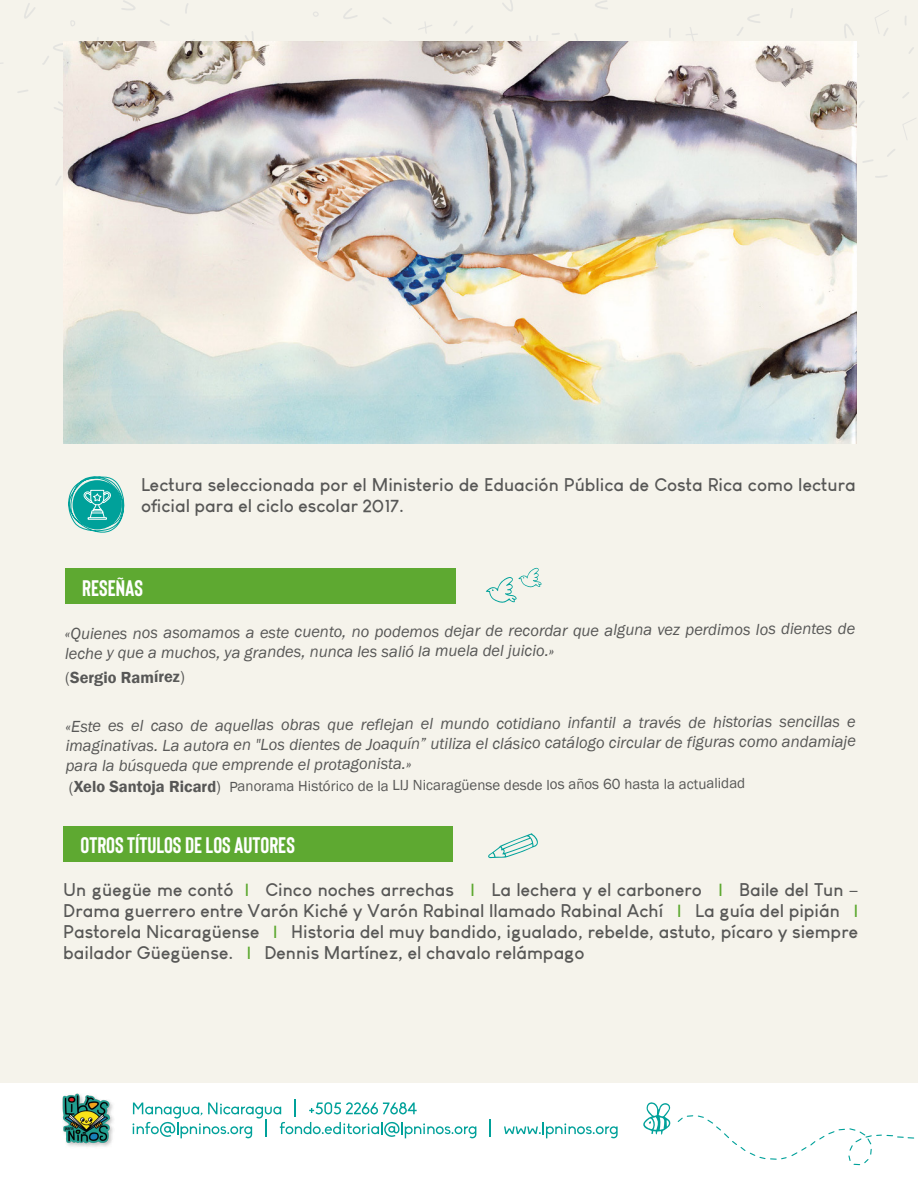
<style>
.page{position:relative;width:918px;height:1188px;background:#fff}
.page>*{position:absolute;margin:0;border:0;box-sizing:border-box;transform-origin:0 0}
.t1{font:700 22.5px "Bison";color:#fff}
.t2{font:700 18px/21px "Louis George Cafe";color:#575756;text-align:justify}
.t3{font:italic 16.5px/20.5px "Franklin Gothic";letter-spacing:-.01em;color:#575756}
.t4{font:600 16.5px "Franklin Gothic";letter-spacing:-.01em;color:#575756}
.t5{font:15px "Franklin Gothic";letter-spacing:-.01em;color:#575756}
.s1{font-weight:400}
.s2{font-size:16.5px}
.s3{font-weight:600;font-size:16.5px}
.s4{color:#5ea931}
.s5{font-family:"Myriad Pro";font-weight:400}
</style>
<div class="page">
<div style="left:0;top:0;width:918px;height:1082px;background:#f5f3eb"></div>
<svg style="left:677px;top:1115px;width:238px;height:51px"></svg>
<svg style="left:643px;top:1102px;width:28px;height:33px"></svg>
<svg style="left:133px;top:1100px;width:343px;height:38px"></svg>
<svg style="left:490px;top:1120px;width:1px;height:17px"></svg>
<svg style="left:504px;top:1122px;width:114px;height:16px"></svg>
<img style="left:62px;top:1093px;width:52px;height:54px">
<div style="left:63px;top:826px;width:390px;height:36px;background:#5ea931"></div>
<svg style="left:488px;top:833px;width:50px;height:25px"></svg>
<svg style="left:68px;top:476px;width:57px;height:57px"></svg>
<div style="left:65px;top:568px;width:390px;height:36px;background:#5ea931"></div>
<svg style="left:486px;top:568px;width:56px;height:35px"></svg>
<svg style="left:313px;top:12px;width:6px;height:5px"></svg>
<svg style="left:70px;top:20px;width:5px;height:6px"></svg>
<svg style="left:62px;top:125px;width:2px;height:15px"></svg>
<svg style="left:529px;top:35px;width:9px;height:6px"></svg>
<svg style="left:54px;top:100px;width:10px;height:16px"></svg>
<svg style="left:502px;top:0;width:11px;height:11px"></svg>
<svg style="left:24px;top:3px;width:11px;height:16px"></svg>
<svg style="left:343px;top:8px;width:14px;height:11px"></svg>
<svg style="left:245px;top:31px;width:9px;height:10px"></svg>
<svg style="left:595px;top:0;width:13px;height:9px"></svg>
<svg style="left:121px;top:0;width:14px;height:10px"></svg>
<svg style="left:552px;top:33px;width:8px;height:2px"></svg>
<svg style="left:17px;top:90px;width:11px;height:3px"></svg>
<svg style="left:160px;top:20px;width:9px;height:6px"></svg>
<svg style="left:574px;top:33px;width:4px;height:8px"></svg>
<svg style="left:669px;top:28px;width:2px;height:10px"></svg>
<svg style="left:42px;top:43px;width:22px;height:21px"></svg>
<svg style="left:55px;top:176px;width:6px;height:9px"></svg>
<svg style="left:383px;top:17px;width:90px;height:24px"></svg>
<svg style="left:185px;top:3px;width:3px;height:10px"></svg>
<svg style="left:686px;top:27px;width:12px;height:14px"></svg>
<svg style="left:844px;top:24px;width:10px;height:14px"></svg>
<svg style="left:909px;top:47px;width:5px;height:7px"></svg>
<svg style="left:902px;top:92px;width:7px;height:6px"></svg>
<svg style="left:863px;top:160px;width:10px;height:3px"></svg>
<svg style="left:859px;top:101px;width:6px;height:7px"></svg>
<svg style="left:875px;top:175px;width:13px;height:3px"></svg>
<svg style="left:737px;top:14px;width:23px;height:21px"></svg>
<svg style="left:887px;top:149px;width:8px;height:8px"></svg>
<svg style="left:790px;top:8px;width:3px;height:10px"></svg>
<svg style="left:903px;top:118px;width:13px;height:21px"></svg>
<svg style="left:875px;top:10px;width:14px;height:26px"></svg>
<img style="left:64px;top:41px;width:793px;height:403px">
<p class="t2" style="left:141px;top:474px;width:716px">Lectura seleccionada por el Ministerio de Eduación Pública de Costa Rica como lectura oficial para el ciclo escolar 2017.</p>
<p class="t1" style="left:82px;top:576px;width:62px">RESEÑAS</p>
<p class="t3" style="left:65px;top:621px;width:792px">«Quienes nos asomamos a este cuento, no podemos dejar de recordar que alguna vez perdimos los dientes de leche y que a muchos, ya grandes, nunca les salió la muela del juicio.»</p>
<p class="t4" style="left:65px;top:667px;width:121px"><span class="s1">(</span>Sergio Ramírez<span class="s1">)</span></p>
<p class="t3" style="left:66px;top:714px;width:792px;text-align:justify">«Este es el caso de aquellas obras que reflejan el mundo cotidiano infantil a través de historias sencillas e imaginativas. La autora en "Los dientes de Joaquín” utiliza el clásico catálogo circular de figuras como andamiaje para la búsqueda que emprende el protagonista.»</p>
<p class="t5" style="left:69px;top:776px;width:678px"><span class="s2">(</span><span class="s3">Xelo Santoja Ricard</span><span class="s2">)</span> Panorama Histórico de la LIJ Nicaragüense desde los años 60 hasta la actualidad</p>
<p class="t1" style="left:81px;top:833px;width:216px">OTROS TÍTULOS DE LOS AUTORES</p>
<p class="t2" style="left:63px;top:878px;width:796px">Un güegüe me contó <span class="s4">|</span> Cinco noches arrechas <span class="s4">|</span> La lechera y el carbonero <span class="s4">|</span> Baile del Tun <span class="s5">– </span>Drama guerrero entre Varón Kiché y Varón Rabinal llamado Rabinal Achí <span class="s4">|</span> La guía del pipián <span class="s4">| </span>Pastorela Nicaragüense <span class="s4">|</span> Historia del muy bandido, igualado, rebelde, astuto, pícaro y siempre bailador Güegüense. <span class="s4">|</span> Dennis Martínez, el chavalo relámpago</p>
</div>
